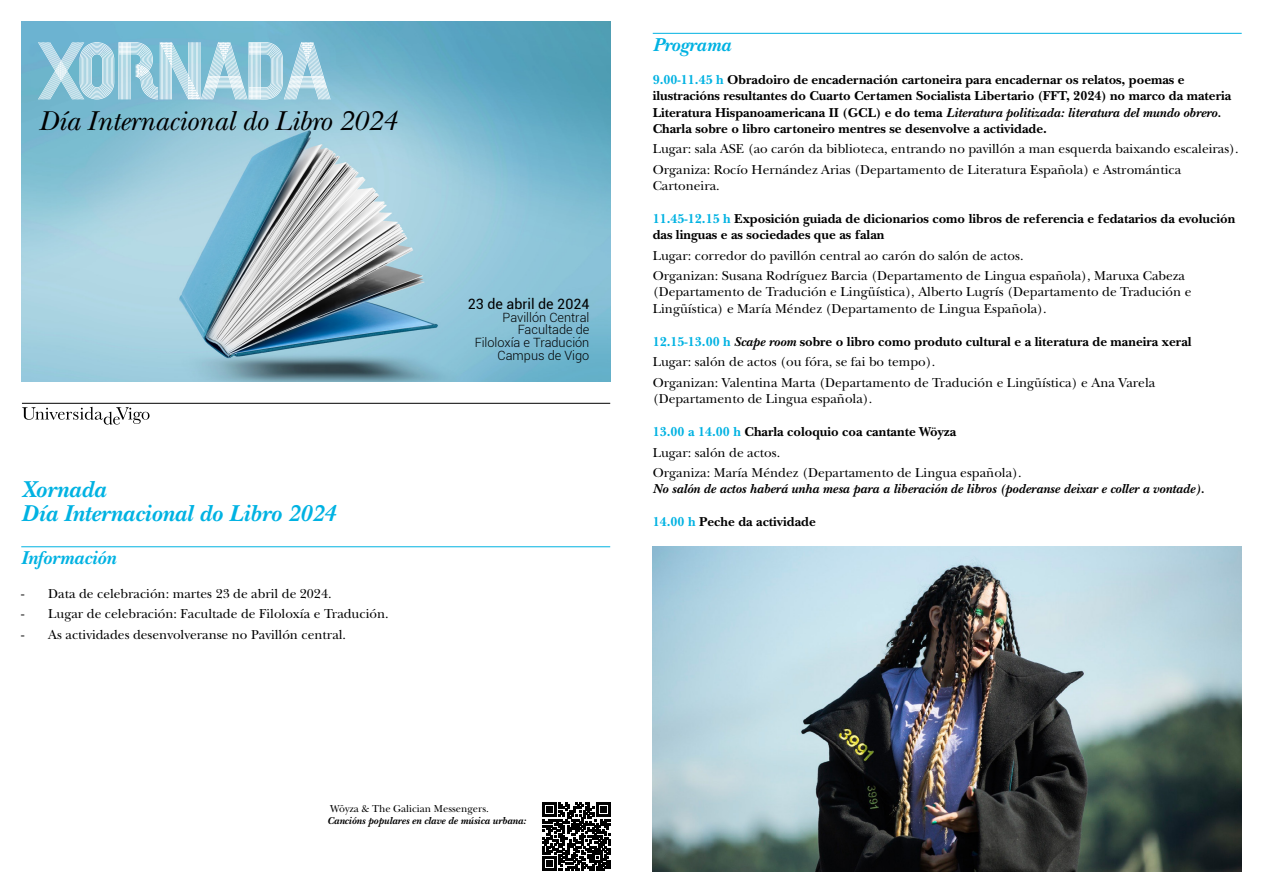
<style>
.page{position:relative;width:1263px;height:893px;background:#fff}
.page>*{position:absolute;margin:0;border:0;box-sizing:border-box;transform-origin:0 0}
.t1{font:700 70.5px "Campus";letter-spacing:-.1em;color:#fff}
.t2{font:italic 28.5px "New Baskerville Std";letter-spacing:-.01em;color:#000}
.t3{font:italic 700 24px/24px "New Baskerville Std";color:#00b2e2}
.t4{font:italic 700 19.5px "New Baskerville Std";color:#00b2e2}
.t5{font:14.25px "Roboto";color:#000}
.t6{font:13.5px/20.4px "New Baskerville Std";color:#000}
.t7{font:700 13.5px/16.2px "New Baskerville Std";color:#000}
.t8{font:italic 700 13.5px "New Baskerville Std";color:#000}
.t9{font:300 12.75px/12.8px "Roboto";color:#000;text-align:right}
.t10{font:italic 700 10.5px "New Baskerville Std";color:#000}
.t11{font:10.5px "New Baskerville Std";color:#000}
.s1{color:#00b2e2}
.s2{font-style:italic}
.s3{font-weight:700;color:#00b2e2}
.s4{font-weight:700;font-style:italic}
.s5{font-weight:700}
</style>
<div class="page">
<img style="left:21px;top:21px;width:589px;height:360px">
<hr style="left:21px;top:546px;width:589px;height:1px;background:#00b2e2">
<hr style="left:22px;top:403px;width:588px;height:1px;background:#000">
<svg style="left:22px;top:407px;width:128px;height:18px"></svg>
<hr style="left:653px;top:33px;width:589px;height:1px;background:#00b2e2">
<svg style="left:542px;top:802px;width:69px;height:69px"></svg>
<img style="left:653px;top:546px;width:589px;height:326px">
<h1 class="t1" style="left:38px;top:15px;width:296px">XORNADA</h1>
<h2 class="t2" style="left:39px;top:104px;width:359px">Día Internacional do Libro 2024</h2>
<h3 class="t3" style="left:21px;top:477px;width:316px">Xornada<br>Día Internacional do Libro 2024</h3>
<h3 class="t4" style="left:21px;top:547px;width:96px">Información</h3>
<p class="t6" style="left:21px;top:583px;width:312px">- Data de celebración: martes 23 de abril de 2024.</p>
<p class="t6" style="left:21px;top:604px;width:369px">- Lugar de celebración: Facultade de Filoloxía e Tradución.</p>
<p class="t6" style="left:21px;top:624px;width:326px">- As actividades desenvolveranse no Pavillón central.</p>
<p class="t5" style="left:468px;top:294px;width:123px">23 de abril de 2024</p>
<p class="t9" style="left:475px;top:310px;width:116px">Pavillón Central<br>Facultade de<br>Filoloxía e Tradución<br>Campus de Vigo</p>
<h3 class="t4" style="left:653px;top:33px;width:80px">Programa</h3>
<p class="t7" style="left:653px;top:72px;width:580px"><span class="s1">9.00-11.45 h</span> Obradoiro de encadernación cartoneira para encadernar os relatos, poemas e ilustracións resultantes do Cuarto Certamen Socialista Libertario (FFT, 2024) no marco da materia Literatura Hispanoamericana II (GCL) e do tema <span class="s2">Literatura politizada: literatura del mundo obrero.<br></span>Charla sobre o libro cartoneiro mentres se desenvolve a actividade.</p>
<p class="t6" style="left:653px;top:139px;width:587px">Lugar: sala ASE (ao carón da biblioteca, entrando no pavillón a man esquerda baixando escaleiras).<br>Organiza: Rocío Hernández Arias (Departamento de Literatura Española) e Astromántica</p>
<p class="t6" style="left:653px;top:175px;width:68px">Cartoneira.</p>
<p class="t7" style="left:653px;top:211px;width:584px"><span class="s1">11.45-12.15 h</span> Exposición guiada de dicionarios como libros de referencia e fedatarios da evolución das linguas e as sociedades que as falan</p>
<p class="t6" style="left:653px;top:245px;width:534px">Lugar: corredor do pavillón central ao carón do salón de actos.<br>Organizan: Susana Rodríguez Barcia (Departamento de Lingua española), Maruxa Cabeza</p>
<p class="t6" style="left:653px;top:284px;width:540px;line-height:16.2px">(Departamento de Tradución e Lingüística), Alberto Lugrís (Departamento de Tradución e<br>Lingüística) e María Méndez (Departamento de Lingua Española).</p>
<p class="t6" style="left:653px;top:331px;width:540px"><span class="s3">12.15-13.00 h</span> <span class="s4">Scape room</span> <span class="s5">sobre o libro como produto cultural e a literatura de maneira xeral<br></span>Lugar: salón de actos (ou fóra, se fai bo tempo).<br>Organizan: Valentina Marta (Departamento de Tradución e Lingüística) e Ana Varela</p>
<p class="t6" style="left:653px;top:388px;width:221px">(Departamento de Lingua española).</p>
<p class="t6" style="left:653px;top:422px;width:370px"><span class="s3">13.00 a 14.00 h</span> <span class="s5">Charla coloquio coa cantante Wöyza<br></span>Lugar: salón de actos.<br>Organiza: María Méndez (Departamento de Lingua española).</p>
<p class="t8" style="left:653px;top:481px;width:553px">No salón de actos haberá unha mesa para a liberación de libros (poderanse deixar e coller a vontade).</p>
<p class="t7" style="left:653px;top:514px;width:165px"><span class="s1">14.00 h</span> Peche da actividade</p>
<p class="t11" style="left:330px;top:802px;width:160px">Wöyza &amp; The Galician Messengers.</p>
<p class="t10" style="left:327px;top:814px;width:200px">Cancións populares en clave de música urbana:</p>
</div>
